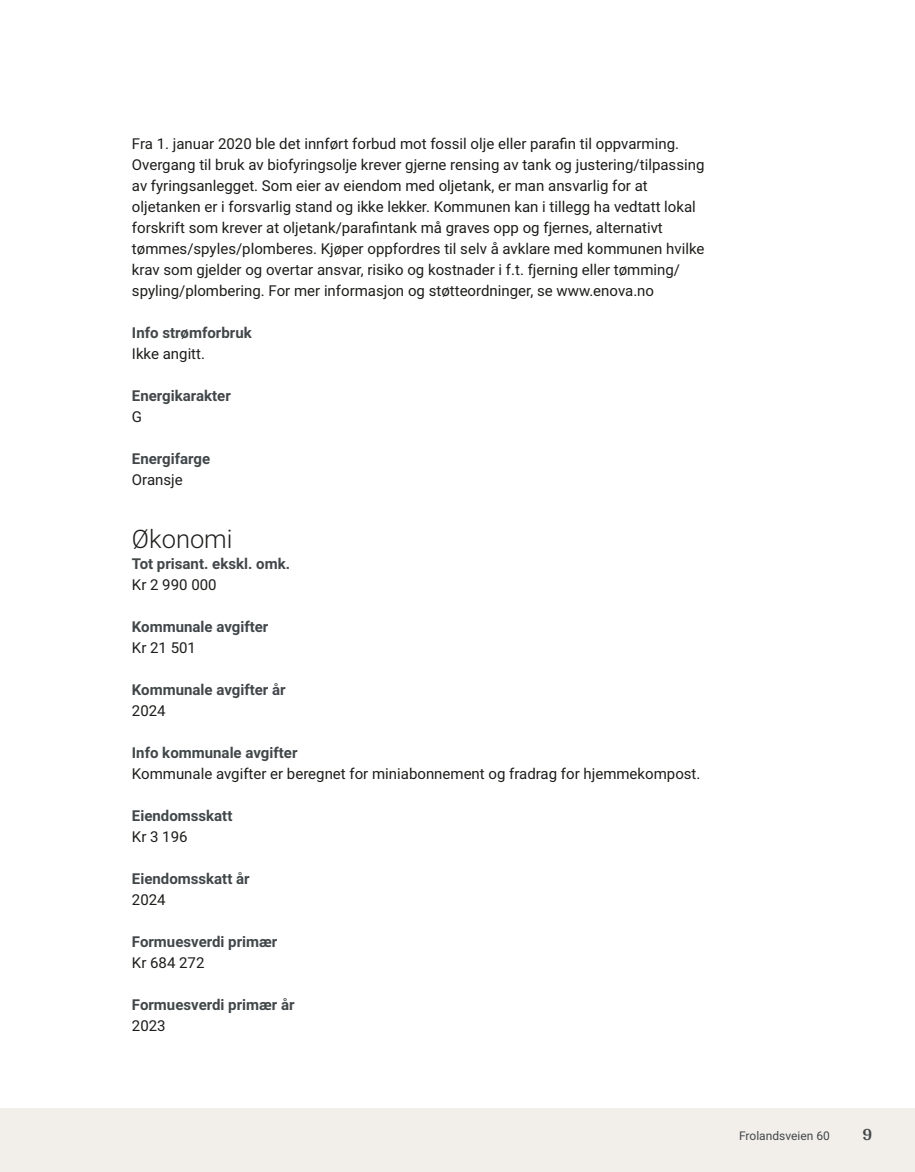
<style>
.page{position:relative;width:915px;height:1172px;background:#fff}
.page>*{position:absolute;margin:0;border:0;box-sizing:border-box;transform-origin:0 0}
.t1{font:300 25.5px "Roboto Vitec";color:#1d1d1b}
.t2{font:700 18px "Arya";color:#414749}
.t3{font:15px/21px "Roboto Vitec";color:#1d1d1b}
.t4{font:700 15px "Roboto Vitec";color:#414749}
.t5{font:12px "Roboto Vitec";color:#414749}
</style>
<div class="page">
<div style="left:0;top:1108px;width:914px;height:64px;background:#f2eeea"></div>
<p class="t3" style="left:132px;top:132px;width:574px">Fra 1. januar 2020 ble det innført forbud mot fossil olje eller parafin til oppvarming.<br>Overgang til bruk av biofyringsolje krever gjerne rensing av tank og justering/tilpassing av fyringsanlegget. Som eier av eiendom med oljetank, er man ansvarlig for at oljetanken er i forsvarlig stand og ikke lekker. Kommunen kan i tillegg ha vedtatt lokal forskrift som krever at oljetank/parafintank må graves opp og fjernes, alternativt tømmes/spyles/plomberes. Kjøper oppfordres til selv å avklare med kommunen hvilke krav som gjelder og overtar ansvar, risiko og kostnader i f.t. fjerning eller tømming/ spyling/plombering. For mer informasjon og støtteordninger, se www.enova.no</p>
<p class="t4" style="left:132px;top:322px;width:121px">Info strømforbruk</p>
<p class="t3" style="left:132px;top:342px;width:75px">Ikke angitt.</p>
<p class="t4" style="left:132px;top:385px;width:100px">Energikarakter</p>
<p class="t3" style="left:132px;top:405px;width:12px">G</p>
<p class="t4" style="left:132px;top:448px;width:80px">Energifarge</p>
<p class="t3" style="left:132px;top:468px;width:52px">Oransje</p>
<h1 class="t1" style="left:132px;top:521px;width:102px">Økonomi</h1>
<p class="t4" style="left:132px;top:553px;width:160px">Tot prisant. ekskl. omk.</p>
<p class="t3" style="left:132px;top:573px;width:86px">Kr 2 990 000</p>
<p class="t4" style="left:132px;top:616px;width:138px">Kommunale avgifter</p>
<p class="t3" style="left:132px;top:636px;width:66px">Kr 21 501</p>
<p class="t4" style="left:132px;top:679px;width:155px">Kommunale avgifter år</p>
<p class="t3" style="left:132px;top:699px;width:35px">2024</p>
<p class="t4" style="left:132px;top:742px;width:167px">Info kommunale avgifter</p>
<p class="t3" style="left:132px;top:762px;width:570px">Kommunale avgifter er beregnet for miniabonnement og fradrag for hjemmekompost.</p>
<p class="t4" style="left:132px;top:805px;width:102px">Eiendomsskatt</p>
<p class="t3" style="left:132px;top:825px;width:57px">Kr 3 196</p>
<p class="t4" style="left:132px;top:868px;width:119px">Eiendomsskatt år</p>
<p class="t3" style="left:132px;top:888px;width:35px">2024</p>
<p class="t4" style="left:132px;top:931px;width:147px">Formuesverdi primær</p>
<p class="t3" style="left:132px;top:951px;width:74px">Kr 684 272</p>
<p class="t4" style="left:132px;top:994px;width:164px">Formuesverdi primær år</p>
<p class="t3" style="left:132px;top:1014px;width:35px">2023</p>
<p class="t5" style="left:738px;top:1127px;width:92px">Frolandsveien 60</p>
<p class="t2" style="left:862px;top:1123px;width:11px">9</p>
</div>
